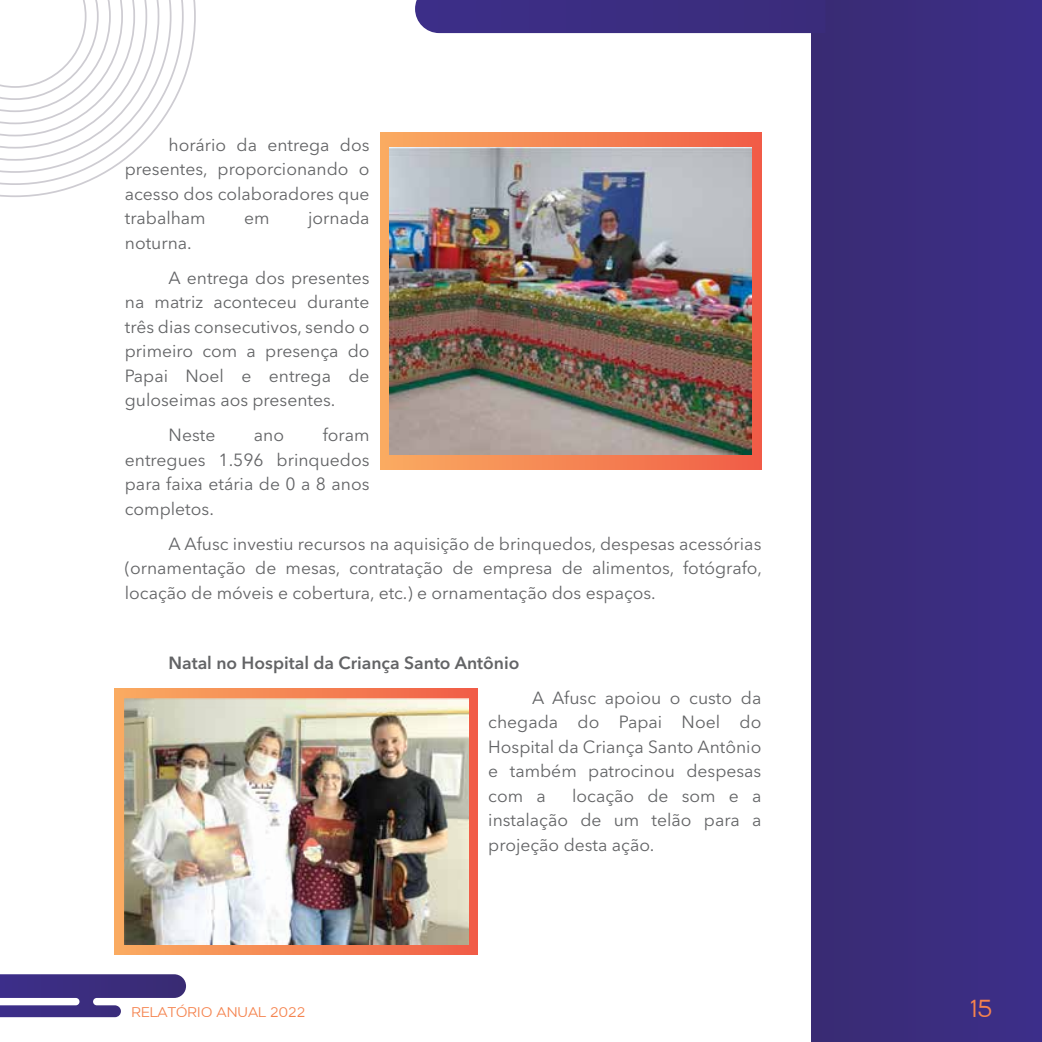
<style>
.page{position:relative;width:1042px;height:1042px;background:#fff}
.page>*{position:absolute;margin:0;border:0;box-sizing:border-box;transform-origin:0 0}
.t1{font:24.5px "Bronova";color:#f5834e}
.t2{font:17.5px/24.5px "Avenir Next LT Pro";color:#636466;text-align:justify}
.t3{font:600 17.5px "Avenir Next LT Pro";color:#636466}
.t4{font:14px "Bronova";color:#f5834e}
</style>
<div class="page">
<div style="left:380px;top:132px;width:381px;height:337px;background:linear-gradient(to right,#faac61,#f15d46)"></div>
<div style="left:811px;top:0;width:231px;height:1042px;background:#3b2d7e"></div>
<svg style="left:0;top:0;width:196px;height:197px"></svg>
<div style="left:415px;top:0;width:396px;height:33px;background:#3b2d82"></div>
<svg style="left:0;top:974px;width:186px;height:43px"></svg>
<svg style="left:115px;top:688px;width:363px;height:266px;background:#f28658"></svg>
<img style="left:124px;top:698px;width:344px;height:246px">
<img style="left:390px;top:147px;width:361px;height:308px">
<p class="t2" style="left:125px;top:132px;width:246px;text-indent:44px">horário da entrega dos presentes, proporcionando o acesso dos colaboradores que trabalham</p>
<p class="t2" style="left:244px;top:206px;width:27px">em</p>
<p class="t2" style="left:308px;top:206px;width:63px">jornada</p>
<p class="t2" style="left:169px;top:225px;width:202px;line-height:35px;text-indent:-44px">noturna.<br>A entrega dos presentes</p>
<p class="t2" style="left:125px;top:290px;width:246px">na matriz aconteceu durante três dias consecutivos, sendo o primeiro com a presença do Papai Noel e entrega de guloseimas aos presentes.</p>
<p class="t2" style="left:169px;top:423px;width:48px">Neste</p>
<p class="t2" style="left:254px;top:423px;width:32px">ano</p>
<p class="t2" style="left:125px;top:423px;width:246px;text-indent:198px">foram entregues 1.596 brinquedos para faixa etária de 0 a 8 anos completos.</p>
<p class="t2" style="left:125px;top:531px;width:638px;text-indent:44px">A Afusc investiu recursos na aquisição de brinquedos, despesas acessórias (ornamentação de mesas, contratação de empresa de alimentos, fotógrafo, locação de móveis e cobertura, etc.) e ornamentação dos espaços.</p>
<p class="t3" style="left:169px;top:652px;width:352px">Natal no Hospital da Criança Santo Antônio</p>
<p class="t2" style="left:488px;top:685px;width:275px;text-indent:44px">A Afusc apoiou o custo da chegada do Papai Noel do Hospital da Criança Santo Antônio e também patrocinou despesas com a</p>
<p class="t2" style="left:488px;top:783px;width:275px;text-indent:84px">locação de som e a instalação de um telão para a projeção desta ação.</p>
<p class="t4" style="left:132px;top:1003px;width:175px">RELATÓRIO ANUAL 2022</p>
<h1 class="t1" style="left:970px;top:993px;width:23px">15</h1>
</div>
